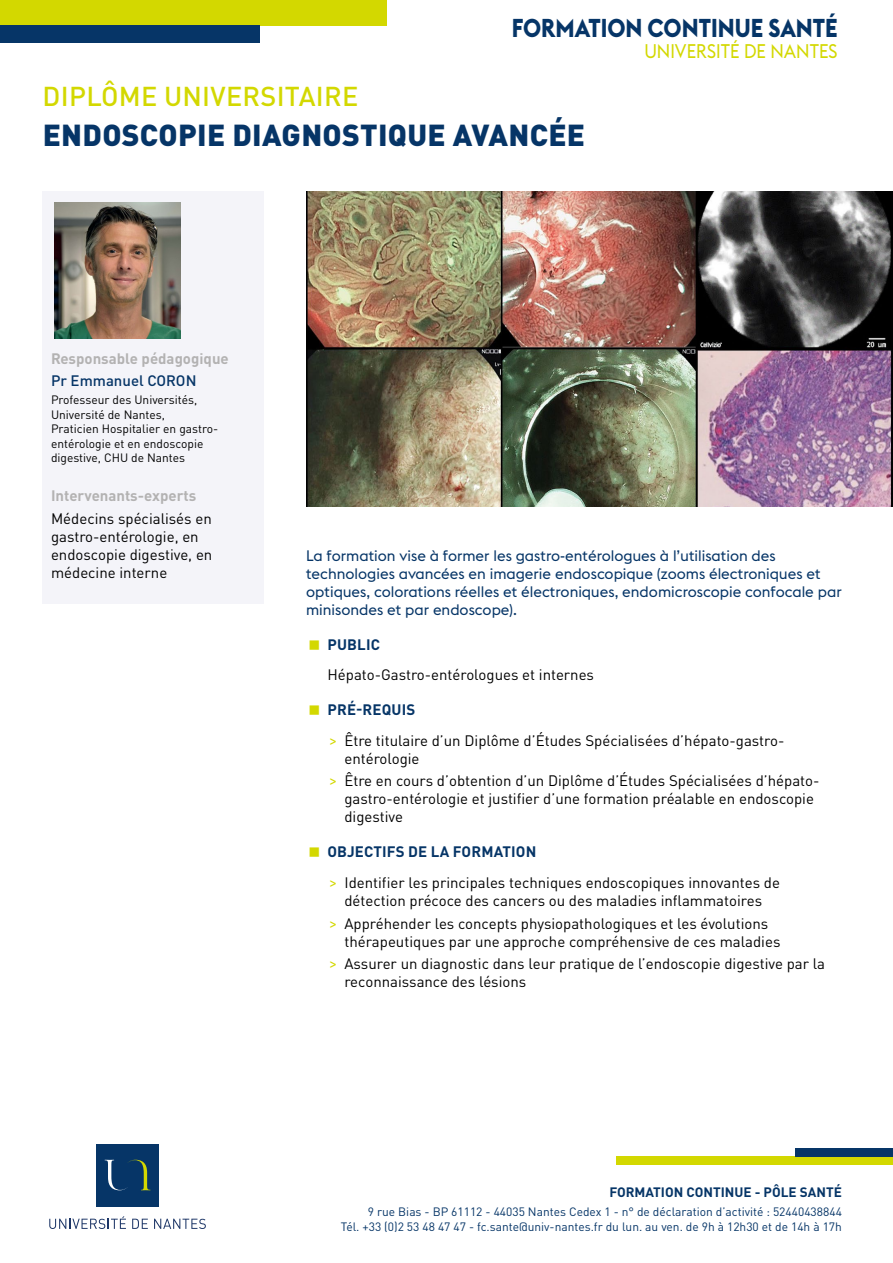
<style>
.page{position:relative;width:893px;height:1263px;background:#fff}
.page>*{position:absolute;margin:0;border:0;box-sizing:border-box;transform-origin:0 0}
.t1{font:900 30px "DIN Pro";letter-spacing:.01em;color:#063567}
.t2{font:500 27px "DIN Pro";letter-spacing:.01em;color:#d3d800}
.t3{font:700 25.5px "Euclid Flex";color:#063567;scale:.9 1}
.t4{font:19.5px "Euclid Flex";color:#d3d800;scale:.9 1}
.t5{font:15px/18px "DIN Pro";color:#000}
.t6{font:15px/18px "Euclid Flex";color:#063567}
.t7{font:700 15px "DIN Pro";color:#b3b2b2}
.t8{font:500 15px "DIN Pro";color:#063567}
.t9{font:700 15px "DIN Pro";letter-spacing:.01em;color:#063567}
.t10{font:700 13.5px "DIN Pro";color:#063567}
.t11{font:12px/15px "DIN Pro";color:#063567;text-align:right}
.t12{font:12px/14.4px "DIN Pro";color:#000}
.s1{font-weight:700;color:#063567}
.s2{font-size:16.5px;color:#d3d800}
</style>
<div class="page">
<div style="left:617px;top:1157px;width:276px;height:8px;background:#d3d800"></div>
<div style="left:795px;top:1148px;width:98px;height:9px;background:#063567"></div>
<svg style="left:49px;top:1216px;width:77px;height:13px"></svg>
<svg style="left:132px;top:1219px;width:16px;height:10px"></svg>
<svg style="left:154px;top:1219px;width:52px;height:10px"></svg>
<div style="left:96px;top:1144px;width:63px;height:62px;background:#063567"></div>
<svg style="left:105px;top:1160px;width:45px;height:30px"></svg>
<div style="left:0;top:0;width:387px;height:26px;background:#d3d800"></div>
<div style="left:0;top:26px;width:259px;height:17px;background:#063567"></div>
<img style="left:306px;top:191px;width:587px;height:315px">
<div style="left:43px;top:191px;width:221px;height:413px;background:#f4f4f9"></div>
<img style="left:55px;top:203px;width:126px;height:135px">
<h3 class="t3" style="left:512px;top:13px;width:364px">FORMATION CONTINUE SANTÉ</h3>
<h3 class="t4" style="left:644px;top:39px;width:216px">UNIVERSITÉ DE NANTES</h3>
<h2 class="t2" style="left:43px;top:74px;width:317px">DIPLÔME UNIVERSITAIRE</h2>
<h1 class="t1" style="left:43px;top:109px;width:544px">ENDOSCOPIE DIAGNOSTIQUE AVANCÉE</h1>
<p class="t7" style="left:51px;top:346px;width:179px">Responsable pédagogique</p>
<p class="t8" style="left:51px;top:368px;width:147px">Pr Emmanuel CORON</p>
<p class="t12" style="left:51px;top:392px;width:169px">Professeur des Universités,<br>Université de Nantes,<br>Praticien Hospitalier en gastro&shy;entérologie et en endoscopie digestive, CHU de Nantes</p>
<p class="t7" style="left:51px;top:483px;width:147px">Intervenants-experts</p>
<p class="t5" style="left:51px;top:508px;width:163px">Médecins spécialisés en gastro-entérologie, en endoscopie digestive, en médecine interne</p>
<p class="t6" style="left:306px;top:546px;width:537px">La formation vise à former les gastro-entérologues à l’utilisation des technologies avancées en imagerie endoscopique (zooms électroniques et optiques, colorations réelles et électroniques, endomicroscopie confocale par minisondes et par endoscope).</p>
<p class="t9" style="left:327px;top:632px;width:54px">PUBLIC</p>
<p class="t5" style="left:327px;top:664px;width:268px">Hépato-Gastro-entérologues et internes</p>
<p class="t5" style="left:327px;top:693px;width:458px;line-height:30.8px"><span class="s1">PRÉ-REQUIS<br></span><span class="s2">&gt;</span> Être titulaire d’un Diplôme d’Études Spécialisées d’hépato-gastro-</p>
<p class="t5" style="left:329px;top:746px;width:492px;line-height:22.2px;text-indent:16px">entérologie<br><span class="s2">&gt;</span> Être en cours d’obtention d’un Diplôme d’Études Spécialisées d’hépato-</p>
<p class="t5" style="left:344px;top:788px;width:471px">gastro-entérologie et justifier d’une formation préalable en endoscopie digestive</p>
<p class="t5" style="left:327px;top:835px;width:454px;line-height:30.8px"><span class="s1">OBJECTIFS DE LA FORMATION<br></span><span class="s2">&gt;</span> Identifier les principales techniques endoscopiques innovantes de</p>
<p class="t5" style="left:329px;top:888px;width:441px;line-height:22.2px;text-indent:16px">détection précoce des cancers ou des maladies inflammatoires <span class="s2">&gt;</span> Appréhender les concepts physiopathologiques et les évolutions</p>
<p class="t5" style="left:329px;top:928px;width:498px;line-height:22.2px;text-indent:16px">thérapeutiques par une approche compréhensive de ces maladies<br><span class="s2">&gt;</span> Assurer un diagnostic dans leur pratique de l’endoscopie digestive par la</p>
<p class="t5" style="left:344px;top:971px;width:183px">reconnaissance des lésions</p>
<p class="t10" style="left:609px;top:1181px;width:234px">FORMATION CONTINUE - PÔLE SANTÉ</p>
<p class="t11" style="left:341px;top:1203px;width:503px">9 rue Bias - BP 61112 - 44035 Nantes Cedex 1 - n° de déclaration d’activité : 52440438844<br>Tél. +33 (0)2 53 48 47 47 - fc.sante@univ-nantes.fr du lun. au ven. de 9h à 12h30 et de 14h à 17h</p>
</div>
